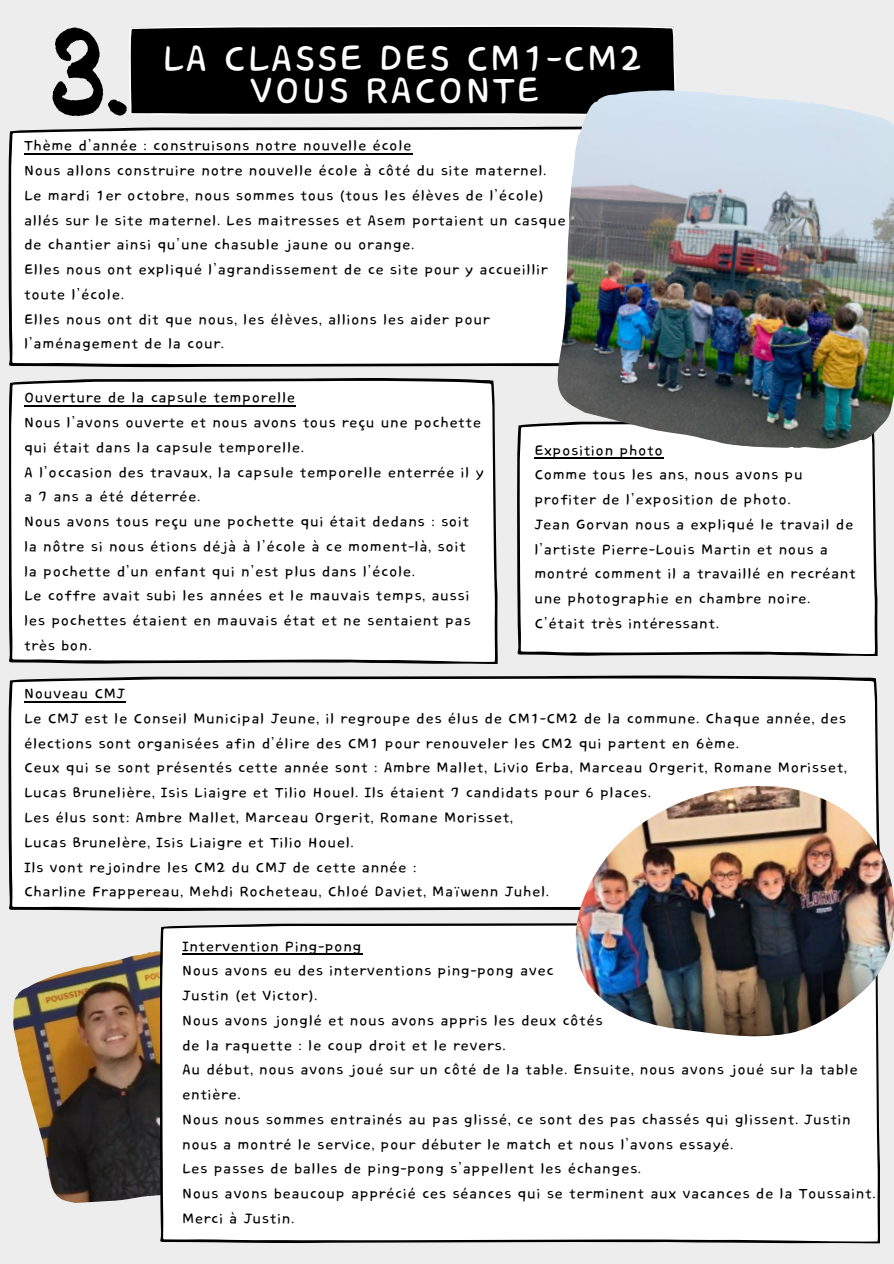
<style>
.page{position:relative;width:894px;height:1264px;background:#fff}
.page>*{position:absolute;margin:0;border:0;box-sizing:border-box;transform-origin:0 0}
.t1{font:120px "Bosk";color:#000}
.t2{font:45.75px "Core Bandi Face";color:#fff}
.t3{font:18px/24.8px "Core Bandi Face";color:#000}
</style>
<div class="page">
<div style="left:0;top:0;width:893px;height:1263px;background:#ededed"></div>
<div style="left:9px;top:675px;width:870px;height:236px;background:#fff"></div>
<img style="left:13px;top:951px;width:147px;height:251px">
<div style="left:9px;top:126px;width:548px;height:241px;background:#fff"></div>
<div style="left:517px;top:422px;width:360px;height:234px;background:#fff"></div>
<div style="left:160px;top:923px;width:719px;height:320px;background:#fff"></div>
<img style="left:573px;top:786px;width:320px;height:254px">
<div style="left:129px;top:25px;width:546px;height:91px;background:#000"></div>
<hr style="left:182px;top:953px;width:180px;height:1px;background:#000">
<hr style="left:24px;top:701px;width:102px;height:1px;background:#000">
<hr style="left:534px;top:457px;width:129px;height:2px;background:#000">
<hr style="left:24px;top:153px;width:388px;height:2px;background:#000">
<img style="left:557px;top:90px;width:336px;height:359px">
<div style="left:9px;top:378px;width:488px;height:286px;background:#fff"></div>
<hr style="left:24px;top:405px;width:272px;height:1px;background:#000">
<p class="t1" style="left:50px;top:25px;width:81px">3.</p>
<p class="t2" style="left:162px;top:35px;width:482px">LA CLASSE DES CM1-CM2</p>
<p class="t2" style="left:250px;top:66px;width:292px">VOUS RACONTE</p>
<p class="t3" style="left:24px;top:134px;width:389px">Thème d’année : construisons notre nouvelle école</p>
<p class="t3" style="left:24px;top:159px;width:524px">Nous allons construire notre nouvelle école à côté du site maternel.</p>
<p class="t3" style="left:24px;top:184px;width:543px">Le mardi 1er octobre, nous sommes tous (tous les élèves de l’école) allés sur le site maternel. Les maitresses et Asem portaient un casque de chantier ainsi qu’une chasuble jaune ou orange.</p>
<p class="t3" style="left:24px;top:258px;width:525px">Elles nous ont expliqué l’agrandissement de ce site pour y accueillir toute l’école.</p>
<p class="t3" style="left:24px;top:307px;width:467px">Elles nous ont dit que nous, les élèves, allions les aider pour l’aménagement de la cour.</p>
<p class="t3" style="left:24px;top:386px;width:273px">Ouverture de la capsule temporelle</p>
<p class="t3" style="left:24px;top:411px;width:459px">Nous l’avons ouverte et nous avons tous reçu une pochette qui était dans la capsule temporelle.</p>
<p class="t3" style="left:24px;top:460px;width:461px">A l’occasion des travaux, la capsule temporelle enterrée il y a 7 ans a été déterrée.</p>
<p class="t3" style="left:24px;top:510px;width:447px">Nous avons tous reçu une pochette qui était dedans : soit la nôtre si nous étions déjà à l’école à ce moment-là, soit la pochette d’un enfant qui n’est plus dans l’école.</p>
<p class="t3" style="left:24px;top:584px;width:448px;text-align:justify">Le coffre avait subi les années et le mauvais temps, aussi les pochettes étaient en mauvais état et ne sentaient pas très bon.</p>
<p class="t3" style="left:534px;top:438px;width:131px">Exposition photo</p>
<p class="t3" style="left:534px;top:463px;width:270px">Comme tous les ans, nous avons pu profiter de l’exposition de photo.</p>
<p class="t3" style="left:534px;top:512px;width:323px">Jean Gorvan nous a expliqué le travail de l’artiste Pierre-Louis Martin et nous a montré comment il a travaillé en recréant une photographie en chambre noire.</p>
<p class="t3" style="left:534px;top:611px;width:186px">C’était très intéressant.</p>
<p class="t3" style="left:24px;top:682px;width:103px">Nouveau CMJ</p>
<p class="t3" style="left:24px;top:706px;width:823px">Le CMJ est le Conseil Municipal Jeune, il regroupe des élus de CM1-CM2 de la commune. Chaque année, des élections sont organisées afin d’élire des CM1 pour renouveler les CM2 qui partent en 6ème.</p>
<p class="t3" style="left:24px;top:756px;width:824px">Ceux qui se sont présentés cette année sont : Ambre Mallet, Livio Erba, Marceau Orgerit, Romane Morisset,<br>Lucas Brunelière, Isis Liaigre et Tilio Houel. Ils étaient 7 candidats pour 6 places.</p>
<p class="t3" style="left:24px;top:805px;width:491px">Les élus sont: Ambre Mallet, Marceau Orgerit, Romane Morisset,</p>
<p class="t3" style="left:24px;top:830px;width:331px">Lucas Brunelère, Isis Liaigre et Tilio Houel.</p>
<p class="t3" style="left:24px;top:855px;width:394px">Ils vont rejoindre les CM2 du CMJ de cette année :</p>
<p class="t3" style="left:24px;top:880px;width:526px">Charline Frappereau, Mehdi Rocheteau, Chloé Daviet, Maïwenn Juhel.</p>
<p class="t3" style="left:182px;top:934px;width:181px">Intervention Ping-pong</p>
<p class="t3" style="left:182px;top:959px;width:373px">Nous avons eu des interventions ping-pong avec</p>
<p class="t3" style="left:182px;top:983px;width:137px">Justin (et Victor).</p>
<p class="t3" style="left:182px;top:1008px;width:422px">Nous avons jonglé et nous avons appris les deux côtés</p>
<p class="t3" style="left:182px;top:1033px;width:325px">de la raquette : le coup droit et le revers.</p>
<p class="t3" style="left:182px;top:1058px;width:677px">Au début, nous avons joué sur un côté de la table. Ensuite, nous avons joué sur la table entière.</p>
<p class="t3" style="left:182px;top:1107px;width:670px">Nous nous sommes entrainés au pas glissé, ce sont des pas chassés qui glissent. Justin nous a montré le service, pour débuter le match et nous l’avons essayé.</p>
<p class="t3" style="left:182px;top:1157px;width:461px">Les passes de balles de ping-pong s’appellent les échanges.</p>
<p class="t3" style="left:182px;top:1181px;width:695px">Nous avons beaucoup apprécié ces séances qui se terminent aux vacances de la Toussaint.</p>
<p class="t3" style="left:182px;top:1206px;width:114px">Merci à Justin.</p>
</div>
